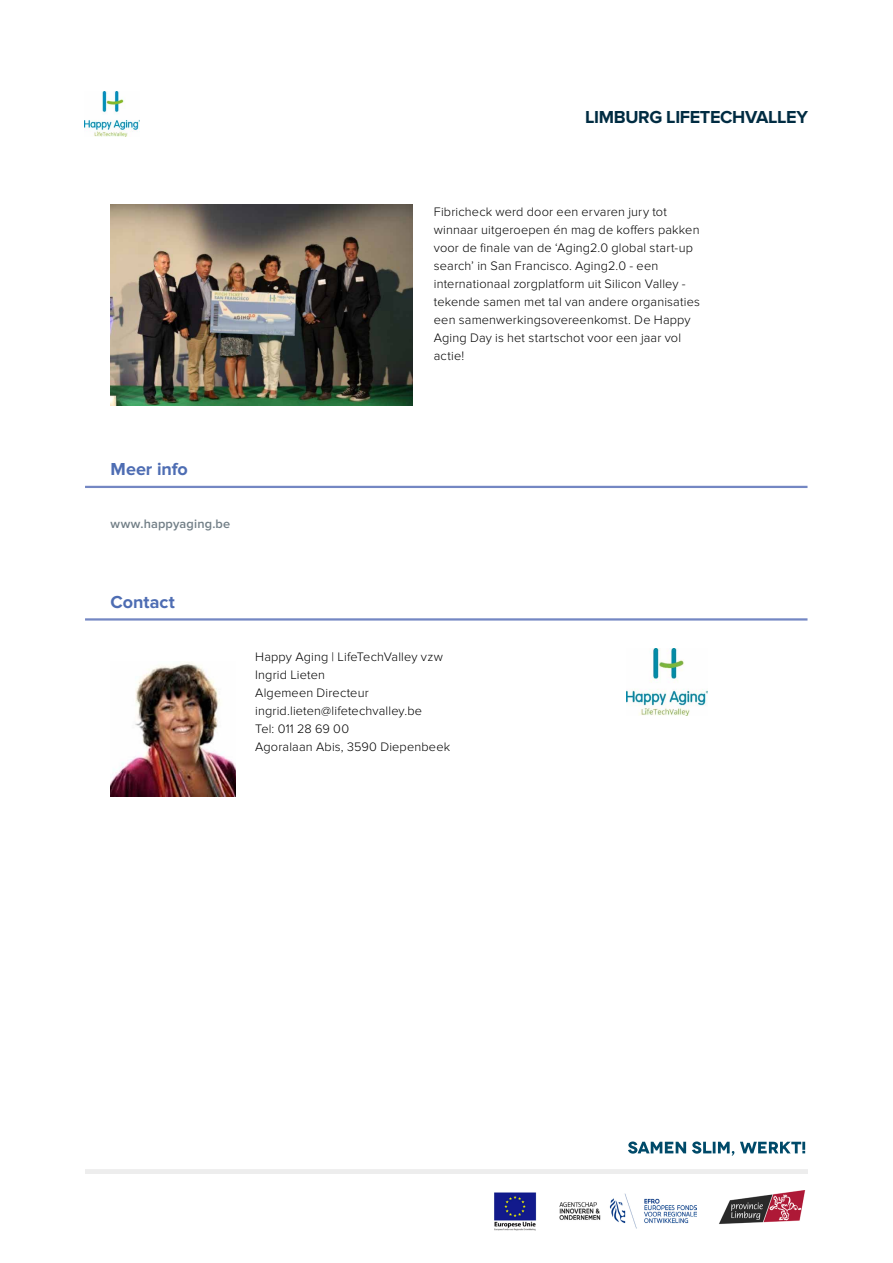
<style>
.page{position:relative;width:893px;height:1263px;background:#fff}
.page>*{position:absolute;margin:0;border:0;box-sizing:border-box;transform-origin:0 0}
.t1{font:700 18px "Proxima Nova";letter-spacing:-.02em;color:#002c42}
.t2{font:700 18px "Proxima Nova";letter-spacing:-.005em;color:#4e6db3}
.t3{font:300 12.75px/18px "Proxima Nova";letter-spacing:.01em;color:#000}
.t4{font:600 12.75px "Proxima Nova";letter-spacing:.01em;color:#717e86}
</style>
<div class="page">
<svg style="left:628px;top:1141px;width:177px;height:14px"></svg>
<div style="left:85px;top:1169px;width:723px;height:5px;background:#ededed"></div>
<img style="left:719px;top:1190px;width:86px;height:34px">
<img style="left:494px;top:1192px;width:42px;height:39px">
<img style="left:559px;top:1194px;width:138px;height:35px">
<hr style="left:85px;top:486px;width:722px;height:2px;background:#7487c3">
<hr style="left:85px;top:618px;width:722px;height:2px;background:#7487c3">
<img style="left:111px;top:662px;width:124px;height:134px">
<img style="left:111px;top:204px;width:302px;height:202px">
<img style="left:627px;top:648px;width:81px;height:68px">
<img style="left:85px;top:92px;width:54px;height:45px">
<h1 class="t1" style="left:585px;top:107px;width:224px">Limburg LifeTechValley</h1>
<p class="t3" style="left:434px;top:202px;width:268px">Fibricheck werd door een ervaren jury tot winnaar uitgeroepen én mag de koffers pakken voor de finale van de ‘Aging2.0 global start-up search’ in San Francisco. Aging2.0 - een internationaal zorgplatform uit Silicon Valley - tekende samen met tal van andere organisaties een samenwerkingsovereenkomst. De Happy Aging Day is het startschot voor een jaar vol actie!</p>
<h1 class="t2" style="left:111px;top:459px;width:79px">Meer info</h1>
<p class="t4" style="left:111px;top:517px;width:121px">www.happyaging.be</p>
<h1 class="t2" style="left:111px;top:591px;width:66px">Contact</h1>
<p class="t3" style="left:255px;top:648px;width:197px">Happy Aging | LifeTechValley vzw<br>Ingrid Lieten<br>Algemeen Directeur ingrid.lieten@lifetechvalley.be<br>Tel: 011 28 69 00<br>Agoralaan Abis, 3590 Diepenbeek</p>
</div>
